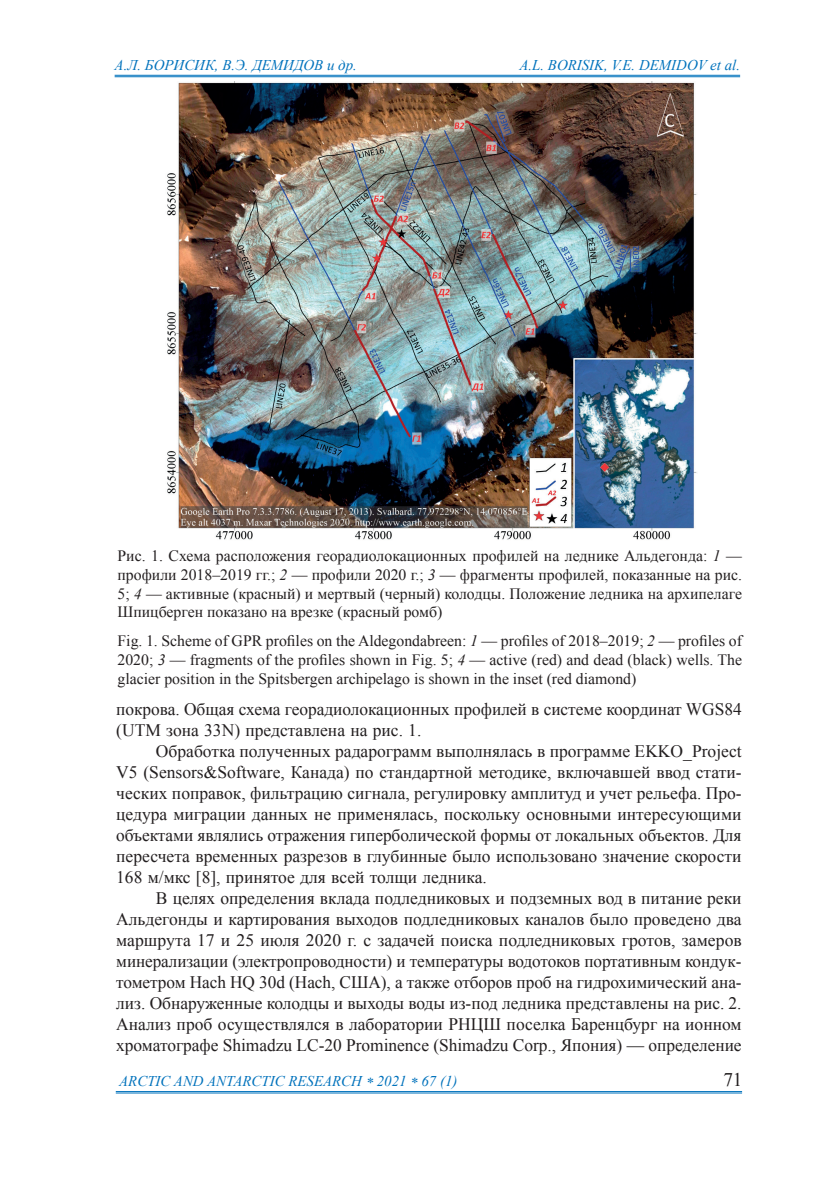
<style>
.page{position:relative;width:838px;height:1185px;background:#fff}
.page>*{position:absolute;margin:0;border:0;box-sizing:border-box;transform-origin:0 0}
.t1{font:19.25px "Times New Roman";color:#231f20}
.Основной_текст{font:17.5px/21px "Times New Roman";color:#231f20;text-align:justify}
.Подрисуночная{font:15.75px/18.9px "Times New Roman";color:#231f20;text-align:justify}
.Колонтитул_ПАА_ДВОЙН{font:italic 14.88px "Times New Roman";color:#0072bc}
.s1{font-style:italic}
</style>
<div class="page">
<hr style="left:116px;top:1091px;width:626px;height:1px;background:#0072bc">
<hr style="left:116px;top:1092px;width:626px;height:1px;background:#0072bc">
<img style="left:167px;top:81px;width:530px;height:459px">
<hr style="left:115px;top:75px;width:625px;height:1px;background:#0072bc">
<hr style="left:115px;top:76px;width:625px;height:1px;background:#0072bc">
<p class="Колонтитул_ПАА_ДВОЙН" style="left:115px;top:55px;width:244px">А.Л. БОРИСИК, В.Э. ДЕМИДОВ и др.</p>
<p class="Колонтитул_ПАА_ДВОЙН" style="left:519px;top:55px;width:222px">A.L. BORISIK, V.E. DEMIDOV et al.</p>
<p class="Подрисуночная" style="left:117px;top:546px;width:626px">Рис. 1. Схема расположения георадиолокационных профилей на леднике Альдегонда: <span class="s1">1</span> — профили 2018–2019 гг.; <span class="s1">2</span> — профили 2020 г.; <span class="s1">3</span> — фрагменты профилей, показанные на рис.<br>5; <span class="s1">4</span> — активные (красный) и мертвый (черный) колодцы. Положение ледника на архипелаге Шпицберген показано на врезке (красный ромб)</p>
<p class="Подрисуночная" style="left:117px;top:631px;width:626px">Fig. 1. Scheme of GPR profiles on the Aldegondabreen: <span class="s1">1</span> — profiles of 2018–2019; <span class="s1">2</span> — profiles of 2020; <span class="s1">3</span> — fragments of the profiles shown in Fig. 5; <span class="s1">4</span> — active (red) and dead (black) wells. The glacier position in the Spitsbergen archipelago is shown in the inset (red diamond)</p>
<p class="Основной_текст" style="left:116px;top:698px;width:627px">покрова. Общая схема георадиолокационных профилей в системе координат WGS84 (UTM зона 33N) представлена на рис. 1.</p>
<p class="Основной_текст" style="left:116px;top:740px;width:627px;text-indent:40px">Обработка полученных радарограмм выполнялась в программе EKKO_Project V5 (Sensors&amp;Software, Канада) по стандартной методике, включавшей ввод стати&shy;ческих поправок, фильтрацию сигнала, регулировку амплитуд и учет рельефа. Про&shy;цедура миграции данных не применялась, поскольку основными интересующими объектами являлись отражения гиперболической формы от локальных объектов. Для пересчета временных разрезов в глубинные было использовано значение скорости 168 м/мкс [8], принятое для всей толщи ледника.</p>
<p class="Основной_текст" style="left:116px;top:887px;width:627px;text-indent:40px">В целях определения вклада подледниковых и подземных вод в питание реки Альдегонды и картирования выходов подледниковых каналов было проведено два маршрута 17 и 25 июля 2020 г. с задачей поиска подледниковых гротов, замеров минерализации (электропроводности) и температуры водотоков портативным кондук&shy;тометром Hach HQ 30d (Hach, США), а также отборов проб на гидрохимический ана&shy;лиз. Обнаруженные колодцы и выходы воды из-под ледника представлены на рис. 2.<br>Анализ проб осуществлялся в лаборатории РНЦШ поселка Баренцбург на ионном хроматографе Shimadzu LC-20 Prominence (Shimadzu Corp., Япония) — определение</p>
<p class="Колонтитул_ПАА_ДВОЙН" style="left:119px;top:1071px;width:339px">ARCTIC AND ANTARCTIC RESEARCH * 2021 * 67 (1)</p>
<p class="t1" style="left:723px;top:1066px;width:21px">71</p>
</div>
